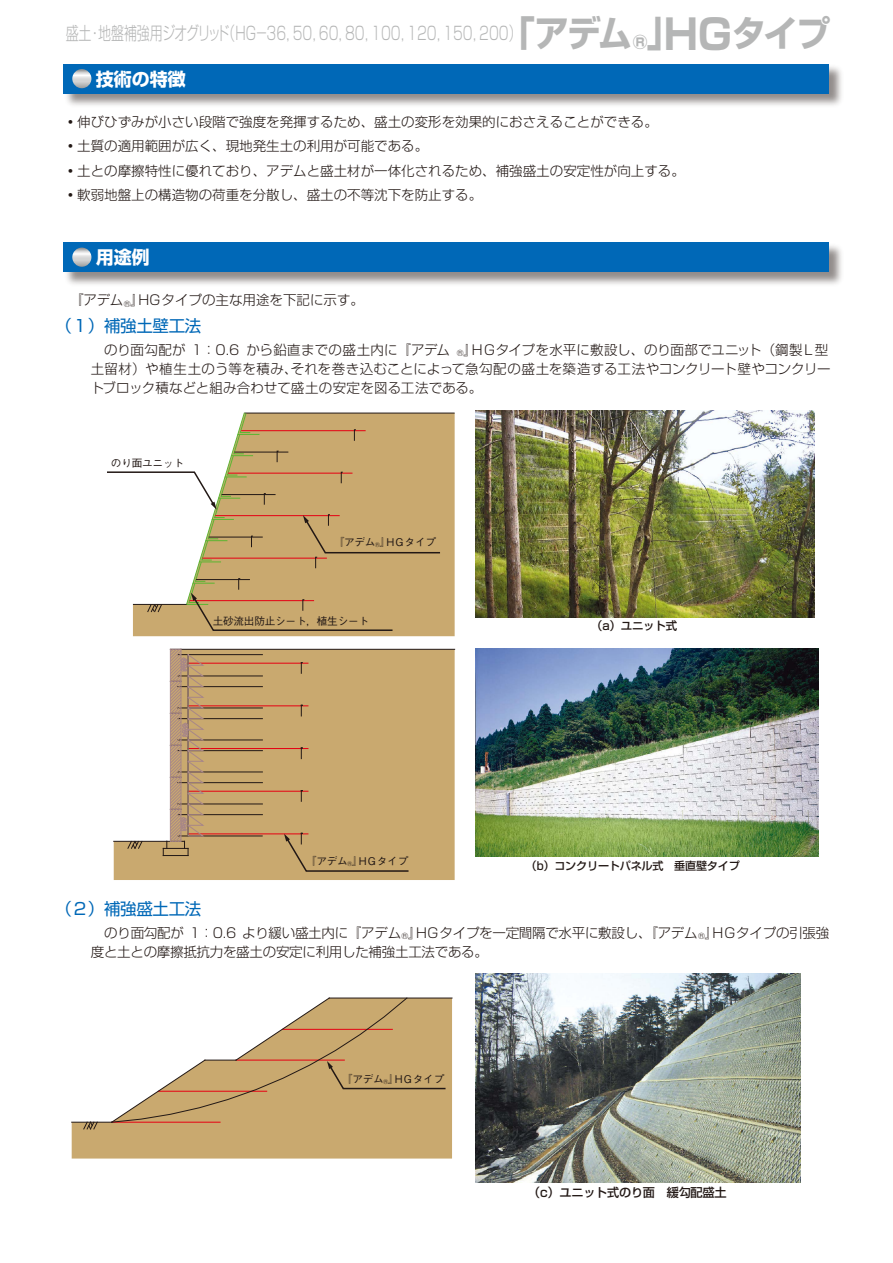
<style>
.page{position:relative;width:893px;height:1263px;background:#fff}
.page>*{position:absolute;margin:0;border:0;box-sizing:border-box;transform-origin:0 0}
.t1{font:700 36px "Shin Go Pro";color:#b5b6b6;scale:.95 1}
.t2{font:300 18px "Shin Go Pro";color:#b5b6b6;scale:.72 1}
.t3{font:700 18px "Shin Go Pro";color:#fff}
.t4{font:16.5px "Shin Go Pro";letter-spacing:-.02em;color:#0068b7}
.t5{font:300 13.5px/19.2px "Shin Go Pro";color:#221815}
.t6{font:300 13.5px/19.2px "Shin Go Pro";letter-spacing:-.02em;color:#221815}
.t7{font:500 12.15px "Shin Go Pro";letter-spacing:-.02em;color:#221815}
.t8{font:500 11.55px "Shin Go Pro";letter-spacing:-.02em;color:#221815}
.t9{font:500 11.1px "Shin Go Pro";letter-spacing:-.02em;color:#221815}
.t10{font:500 10.65px "Gothic BBB Pro";letter-spacing:-.02em;color:#221815}
.s1{font-weight:700;font-size:36px}
.s2{font-size:18px}
.s3{font-size:41.4px}
</style>
<div class="page">
<img style="left:475px;top:410px;width:339px;height:207px">
<img style="left:475px;top:648px;width:343px;height:209px">
<img style="left:475px;top:974px;width:325px;height:208px">
<img style="left:63px;top:64px;width:779px;height:42px">
<div style="left:64px;top:64px;width:765px;height:30px;background:#0068b7"></div>
<svg style="left:72px;top:69px;width:19px;height:19px"></svg>
<img style="left:63px;top:242px;width:779px;height:43px">
<div style="left:64px;top:242px;width:765px;height:30px;background:#0068b7"></div>
<svg style="left:72px;top:248px;width:19px;height:19px"></svg>
<svg style="left:72px;top:998px;width:380px;height:160px;fill:#c9a96f"></svg>
<svg style="left:114px;top:650px;width:341px;height:230px;background:#d0b483"></svg>
<div style="left:133px;top:414px;width:322px;height:222px;background:#c9a96f"></div>
<hr style="left:244px;top:413px;width:211px;height:1px;background:#221815">
<svg style="left:107px;top:412px;width:335px;height:220px"></svg>
<hr style="left:188px;top:663px;width:120px;height:1px;background:#e60012">
<hr style="left:188px;top:705px;width:120px;height:1px;background:#e60012">
<hr style="left:188px;top:748px;width:120px;height:1px;background:#e60012">
<hr style="left:188px;top:791px;width:120px;height:1px;background:#e60012">
<hr style="left:188px;top:833px;width:120px;height:1px;background:#e60012">
<hr style="left:181px;top:649px;width:274px;height:1px;background:#221815">
<svg style="left:127px;top:840px;width:16px;height:9px"></svg>
<hr style="left:114px;top:841px;width:53px;height:1px;background:#221815">
<hr style="left:178px;top:686px;width:84px;height:1px;background:#221815">
<hr style="left:178px;top:707px;width:84px;height:1px;background:#221815">
<hr style="left:178px;top:718px;width:84px;height:1px;background:#221815">
<hr style="left:178px;top:739px;width:84px;height:1px;background:#221815">
<hr style="left:178px;top:750px;width:84px;height:1px;background:#221815">
<hr style="left:178px;top:771px;width:84px;height:1px;background:#221815">
<hr style="left:178px;top:782px;width:84px;height:1px;background:#221815">
<hr style="left:178px;top:803px;width:84px;height:1px;background:#221815">
<hr style="left:178px;top:814px;width:84px;height:1px;background:#221815">
<hr style="left:178px;top:835px;width:84px;height:1px;background:#221815">
<hr style="left:178px;top:654px;width:84px;height:1px;background:#221815">
<hr style="left:178px;top:675px;width:84px;height:1px;background:#221815">
<svg style="left:163px;top:648px;width:43px;height:208px"></svg>
<svg style="left:301px;top:747px;width:1px;height:12px"></svg>
<svg style="left:284px;top:833px;width:126px;height:39px;background:#c1a16a"></svg>
<hr style="left:329px;top:997px;width:123px;height:1px;background:#221815">
<svg style="left:111px;top:997px;width:336px;height:126px"></svg>
<svg style="left:83px;top:1121px;width:15px;height:9px"></svg>
<hr style="left:72px;top:1122px;width:40px;height:1px;background:#221815">
<h2 class="t2" style="left:66px;top:18px;width:746px">盛土・地盤補強用ジオグリッド（ＨＧ－36，50，60，80，100，120，150，200<span class="s1">「アデ</span></h2>
<h2 class="t2" style="left:509px;top:18px;width:19px">）</h2>
<h1 class="t1" style="left:598px;top:4px;width:247px">ム<span class="s2">®</span>」<span class="s3">HG</span>タイプ</h1>
<h2 class="t3" style="left:96px;top:65px;width:91px">技術の特徴</h2>
<p class="t5" style="left:64px;top:110px;width:595px">•伸びひずみが小さい段階で強度を発揮するため、盛土の変形を効果的におさえることができる。</p>
<p class="t5" style="left:64px;top:135px;width:366px">•土質の適用範囲が広く、現地発生土の利用が可能である。</p>
<p class="t5" style="left:64px;top:159px;width:622px">•土との摩擦特性に優れており、アデムと盛土材が一体化されるため、補強盛土の安定性が向上する。</p>
<p class="t5" style="left:64px;top:184px;width:420px">•軟弱地盤上の構造物の荷重を分散し、盛土の不等沈下を防止する。</p>
<h2 class="t3" style="left:96px;top:243px;width:56px">用途例</h2>
<p class="t5" style="left:64px;top:289px;width:302px">　『アデム<sub>®</sub>』ＨＧタイプの主な用途を下記に示す。</p>
<p class="t4" style="left:56px;top:312px;width:147px">（１）補強土壁工法</p>
<p class="t5" style="left:91px;top:339px;width:741px;text-indent:14px">のり面勾配が 1：0.6 から鉛直までの盛土内に『アデム <sub>®</sub>』ＨＧタイプを水平に敷設し、のり面部でユニット（鋼製Ｌ型土留材）や植生土のう等を積み、それを巻き込むことによって急勾配の盛土を築造する工法やコンクリート壁やコンクリートブロック積などと組み合わせて盛土の安定を図る工法である。</p>
<p class="t10" style="left:111px;top:455px;width:75px">のり面ユニット</p>
<p class="t10" style="left:334px;top:534px;width:104px">『アデム<sub>®</sub>』ＨＧタイプ</p>
<p class="t10" style="left:213px;top:613px;width:158px">土砂流出防止シート，植生シート</p>
<p class="t10" style="left:306px;top:852px;width:104px">『アデム<sub>®</sub>』ＨＧタイプ</p>
<p class="t8" style="left:591px;top:616px;width:88px">（a）ユニット式</p>
<p class="t9" style="left:526px;top:856px;width:216px">（b）コンクリートパネル式　垂直壁タイプ</p>
<p class="t4" style="left:56px;top:895px;width:147px">（２）補強盛土工法</p>
<p class="t6" style="left:91px;top:922px;width:740px;text-indent:13px">のり面勾配が 1：0.6 より緩い盛土内に『アデム<sub>®</sub>』ＨＧタイプを一定間隔で水平に敷設し、『アデム<sub>®</sub>』ＨＧタイプの引張強度と土との摩擦抵抗力を盛土の安定に利用した補強土工法である。</p>
<p class="t10" style="left:342px;top:1071px;width:104px">『アデム<sub>®</sub>』ＨＧタイプ</p>
<p class="t7" style="left:528px;top:1183px;width:200px">（c）ユニット式のり面　緩勾配盛土</p>
</div>
